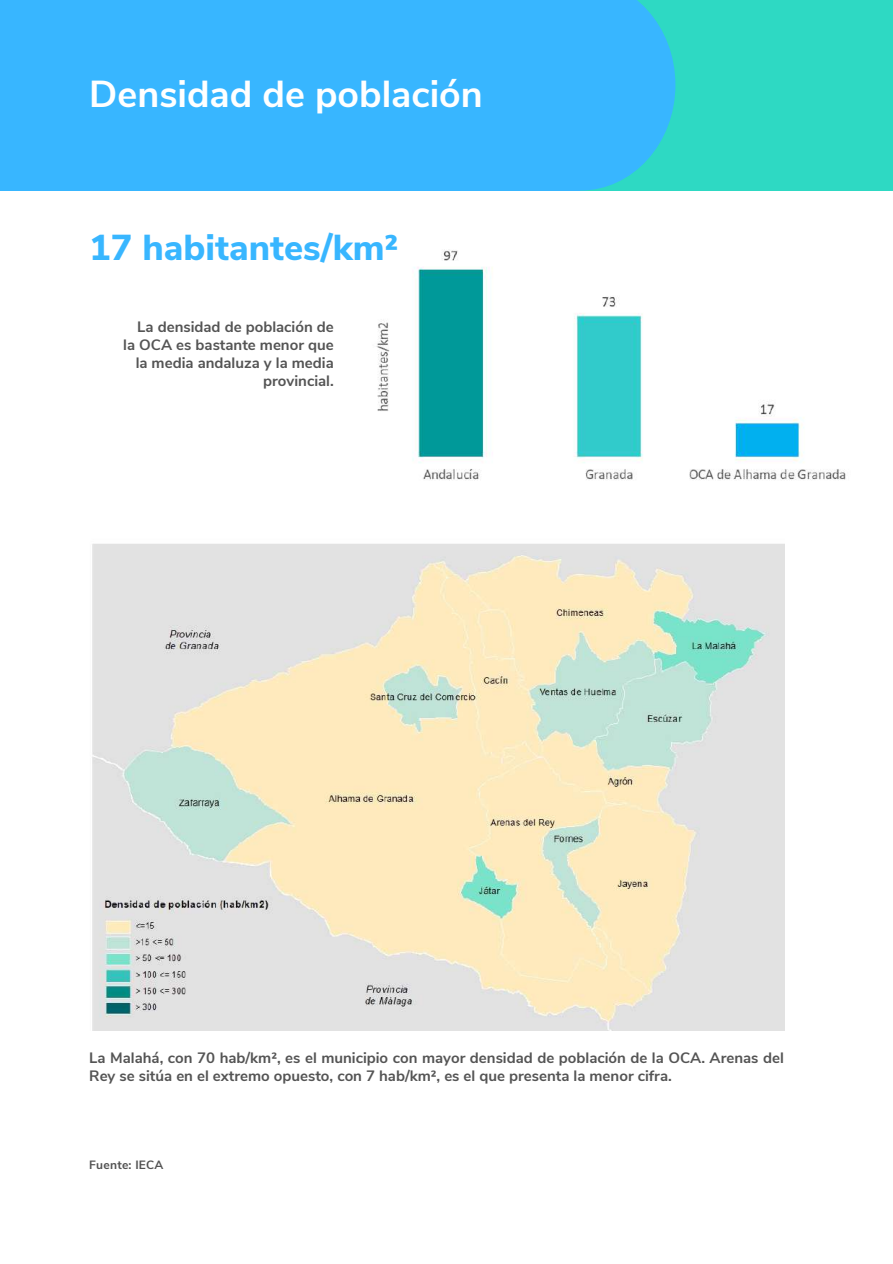
<style>
.page{position:relative;width:893px;height:1264px;background:#fff}
.page>*{position:absolute;margin:0;border:0;box-sizing:border-box;transform-origin:0 0}
.t1{font:700 37.5px "Nunito Sans";color:#fff}
.t2{font:800 36px "Nunito Sans";color:#38b6ff}
.t3{font:700 15px/18px "Nunito Sans";color:#545454;text-align:right}
.t4{font:700 12px "Nunito Sans";letter-spacing:.02em;color:#525252}
</style>
<div class="page">
<div style="left:580px;top:0;width:312px;height:191px;background:#2ed9c3"></div>
<div style="left:0;top:0;width:580px;height:191px;background:#38b6ff"></div>
<svg style="left:580px;top:0;width:95px;height:190px"></svg>
<img style="left:376px;top:249px;width:470px;height:232px">
<img style="left:92px;top:544px;width:692px;height:486px">
<h1 class="t1" style="left:89px;top:69px;width:395px">Densidad de población</h1>
<h2 class="t2" style="left:89px;top:224px;width:310px">17 habitantes/km²</h2>
<p class="t3" style="left:123px;top:318px;width:212px">La densidad de población de la OCA es bastante menor que la media andaluza y la media provincial.</p>
<p class="t3" style="left:89px;top:1049px;width:696px;text-align:left">La Malahá, con 70 hab/km², es el municipio con mayor densidad de población de la OCA. Arenas del<br>Rey se sitúa en el extremo opuesto, con 7 hab/km², es el que presenta la menor cifra.</p>
<p class="t4" style="left:89px;top:1156px;width:76px">Fuente: IECA</p>
</div>
